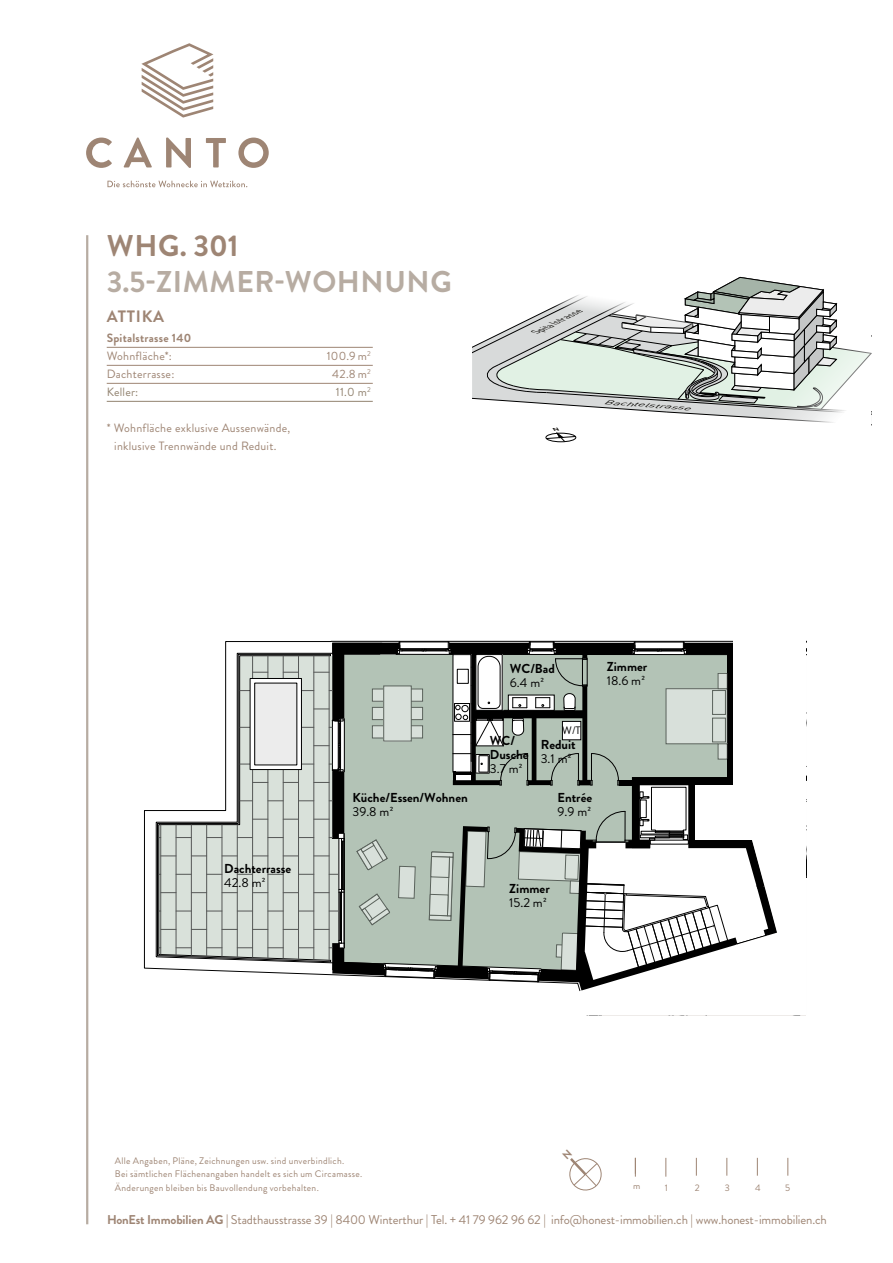
<style>
.page{position:relative;width:893px;height:1263px;background:#fff}
.page>*{position:absolute;margin:0;border:0;box-sizing:border-box;transform-origin:0 0}
.t1{font:700 30px "Brandon Grotesque";letter-spacing:.02em;color:#b7aca2}
.t2{font:700 30px "Brandon Grotesque";letter-spacing:.01em;color:#9e8574}
.t3{font:700 16.5px "Brandon Grotesque";letter-spacing:.04em;color:#9e8574}
.t4{font:700 12.9px/14.1px "Brandon Grotesque";color:#000}
.t5{font:12.9px "Brandon Grotesque";color:#000}
.t6{font:12.75px "Brandon Grotesque";letter-spacing:-.01em;color:#9e8574}
.t7{font:12px/18px "Brandon Grotesque";letter-spacing:.02em;color:#9e8574;text-align:center}
.t8{font:700 12px "Brandon Grotesque";letter-spacing:.02em;color:#9e8574}
.t9{font:12px "Brandon Grotesque";letter-spacing:.02em;color:#928370}
.t10{font:10.8px "Brandon Grotesque";color:#000}
.t11{font:9.45px/13.5px "Brandon Grotesque";letter-spacing:.03em;color:#9e8574}
.t12{font:italic 7.35px "DIN";color:#060400;scale:1.24 1}
.t13{font:italic 5.7px "DIN";color:#060400;scale:2.27 1}
.s1{font-weight:700}
</style>
<div class="page">
<hr style="left:86px;top:235px;width:2px;height:989px;background:#b7aca2">
<svg style="left:86px;top:138px;width:26px;height:30px"></svg>
<svg style="left:124px;top:138px;width:28px;height:29px"></svg>
<svg style="left:166px;top:138px;width:25px;height:30px"></svg>
<svg style="left:206px;top:138px;width:20px;height:29px"></svg>
<svg style="left:238px;top:138px;width:31px;height:30px"></svg>
<svg style="left:107px;top:181px;width:140px;height:6px"></svg>
<svg style="left:141px;top:43px;width:72px;height:75px"></svg>
<hr style="left:107px;top:347px;width:266px;height:1px;background:#9e8574">
<hr style="left:107px;top:365px;width:266px;height:1px;background:#9e8574">
<hr style="left:107px;top:383px;width:266px;height:1px;background:#9e8574">
<hr style="left:107px;top:401px;width:266px;height:1px;background:#928370">
<svg style="left:635px;top:1158px;width:1px;height:18px"></svg>
<svg style="left:726px;top:1158px;width:1px;height:18px"></svg>
<svg style="left:666px;top:1158px;width:1px;height:18px"></svg>
<svg style="left:757px;top:1158px;width:1px;height:18px"></svg>
<svg style="left:696px;top:1158px;width:1px;height:18px"></svg>
<svg style="left:787px;top:1158px;width:1px;height:18px"></svg>
<svg style="left:159px;top:641px;width:648px;height:375px"></svg>
<svg style="left:472px;top:277px;width:399px;height:166px"></svg>
<svg style="left:569px;top:1158px;width:33px;height:33px"></svg>
<h1 class="t2" style="left:107px;top:225px;width:133px">WHG. 301</h1>
<h1 class="t1" style="left:107px;top:261px;width:346px">3.5-ZIMMER-WOHNUNG</h1>
<h2 class="t3" style="left:107px;top:305px;width:59px">ATTIKA</h2>
<p class="t8" style="left:107px;top:329px;width:86px">Spitalstrasse 140</p>
<p class="t7" style="left:107px;top:347px;width:67px">Wohnfläche*:</p>
<p class="t7" style="left:327px;top:347px;width:45px">100.9 m<sup>2</sup></p>
<p class="t7" style="left:107px;top:365px;width:69px">Dachterrasse:</p>
<p class="t7" style="left:332px;top:365px;width:40px">42.8 m<sup>2</sup></p>
<p class="t9" style="left:107px;top:384px;width:33px">Keller:</p>
<p class="t9" style="left:336px;top:384px;width:36px">11.0 m<sup>2</sup></p>
<p class="t7" style="left:107px;top:419px;width:185px">* Wohnfläche exklusive Aussenwände, inklusive Trennwände und Reduit.</p>
<p class="t12" style="left:534px;top:328px;width:44px;rotate:-26deg">Spitalstrasse</p>
<p class="t13" style="left:604px;top:399px;width:40px;rotate:4deg">Bachtelstrasse</p>
<h3 class="t4" style="left:224px;top:861px;width:69px">Dachterrasse</h3>
<h3 class="t5" style="left:224px;top:873px;width:43px">42.8 m2</h3>
<h3 class="t4" style="left:352px;top:791px;width:117px">Küche/Essen/Wohnen</h3>
<h3 class="t5" style="left:352px;top:803px;width:43px">39.8 m2</h3>
<h3 class="t4" style="left:510px;top:661px;width:47px">WC/Bad</h3>
<h3 class="t5" style="left:510px;top:673px;width:36px">6.4 m2</h3>
<h3 class="t4" style="left:607px;top:660px;width:42px">Zimmer</h3>
<h3 class="t5" style="left:607px;top:672px;width:40px">18.6 m2</h3>
<h3 class="t4" style="left:490px;top:734px;width:40px">WC/<br>Dusche</h3>
<h3 class="t5" style="left:490px;top:760px;width:34px">3.7 m2</h3>
<p class="t10" style="left:562px;top:723px;width:20px">W/T</p>
<h3 class="t4" style="left:541px;top:738px;width:36px">Reduit</h3>
<h3 class="t5" style="left:541px;top:750px;width:32px">3.1 m2</h3>
<h3 class="t4" style="left:557px;top:791px;width:36px">Entrée</h3>
<h3 class="t5" style="left:557px;top:803px;width:35px">9.9 m2</h3>
<h3 class="t4" style="left:509px;top:882px;width:42px">Zimmer</h3>
<h3 class="t5" style="left:509px;top:894px;width:39px">15.2 m2</h3>
<p class="t11" style="left:115px;top:1154px;width:249px">Alle Angaben, Pläne, Zeichnungen usw. sind unverbindlich.<br>Bei sämtlichen Flächenangaben handelt es sich um Circamasse.<br>Änderungen bleiben bis Bauvollendung vorbehalten.</p>
<p class="t11" style="left:633px;top:1179px;width:9px">m</p>
<p class="t11" style="left:665px;top:1181px;width:5px">1</p>
<p class="t11" style="left:695px;top:1181px;width:6px">2</p>
<p class="t11" style="left:725px;top:1181px;width:7px">3</p>
<p class="t11" style="left:755px;top:1181px;width:7px">4</p>
<p class="t11" style="left:785px;top:1181px;width:7px">5</p>
<h3 class="t6" style="left:107px;top:1211px;width:721px"><span class="s1">HonEst Immobilien AG |</span> Stadthausstrasse 39 | 8400 Winterthur | Tel. + 41 79 962 96 62 | info@honest-immobilien.ch | www.honest-immobilien.ch</h3>
</div>
